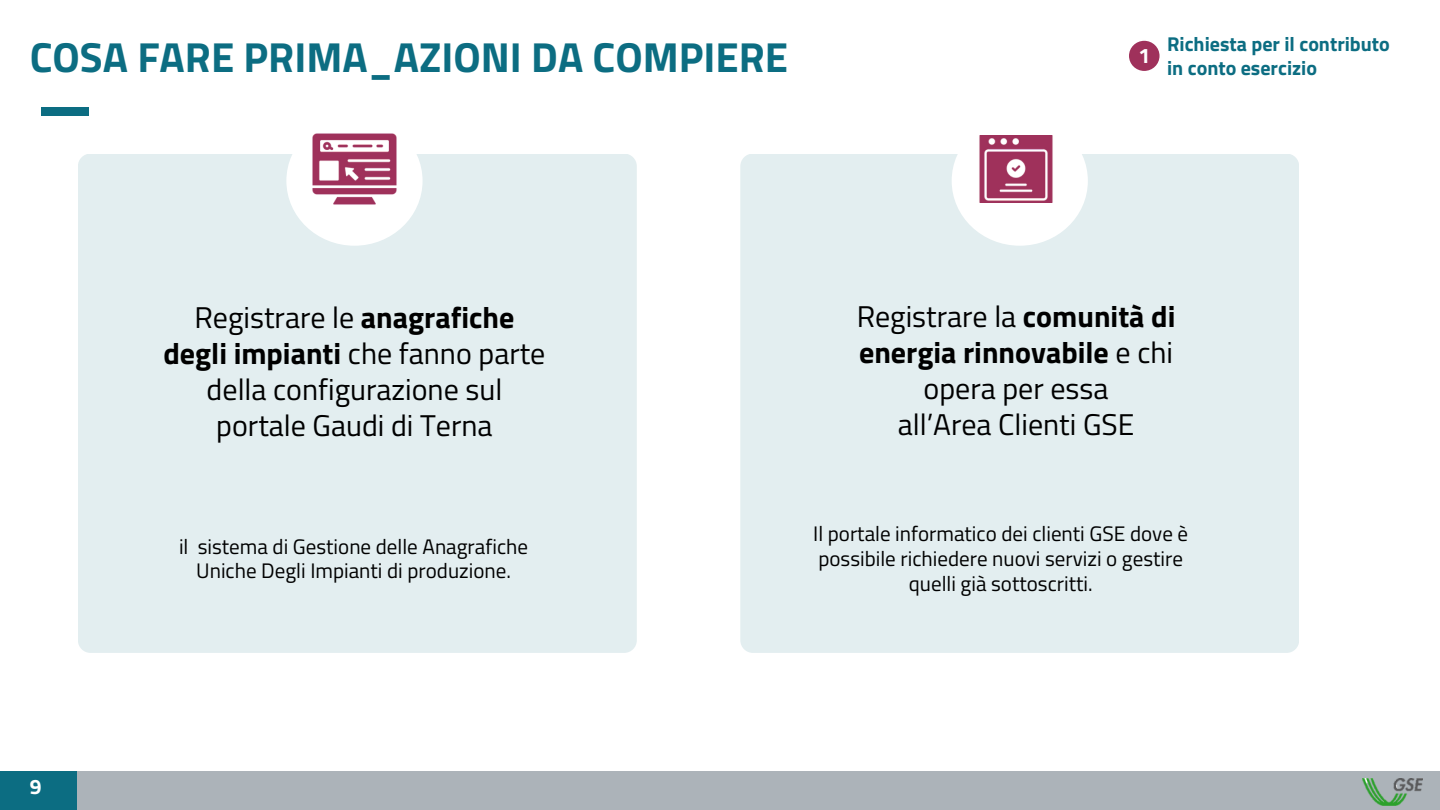
<style>
.page{position:relative;width:1440px;height:810px;background:#fff}
.page>*{position:absolute;margin:0;border:0;box-sizing:border-box;transform-origin:0 0}
.t1{font:700 42px "Titillium Web";color:#0c6d82}
.t2{font:30px/36px "Titillium Web";color:#000;text-align:center}
.t3{font:700 21.1px "Titillium Web";color:#fff}
.t4{font:21px/24.8px "Titillium Web";color:#000;text-align:center}
.t5{font:700 21px "Titillium Web";color:#fff}
.t6{font:700 20px/24px "Titillium Web";color:#0c6d82}
.s1{font-weight:700}
</style>
<div class="page">
<div style="left:0;top:772px;width:1440px;height:38px;background:#acb3b9"></div>
<div style="left:0;top:772px;width:76px;height:38px;background:#0c6d82"></div>
<div style="left:42px;top:107px;width:47px;height:9px;background:#0c6d82"></div>
<img style="left:1363px;top:779px;width:59px;height:27px">
<div style="left:78px;top:154px;width:559px;height:499px;background:#e3eef0;border-radius:13px"></div>
<div style="left:286px;top:116px;width:137px;height:130px;background:#fff;border-radius:50%"></div>
<div style="left:740px;top:154px;width:559px;height:499px;background:#e3eef0;border-radius:13px"></div>
<div style="left:952px;top:116px;width:136px;height:130px;background:#fff;border-radius:50%"></div>
<img style="left:312px;top:133px;width:85px;height:72px">
<img style="left:979px;top:135px;width:74px;height:68px">
<svg style="left:1129px;top:40px;width:31px;height:31px"></svg>
<h2 class="t1" style="left:30px;top:25px;width:760px">COSA FARE PRIMA_AZIONI DA COMPIERE</h2>
<p class="t3" style="left:1138px;top:40px;width:13px">1</p>
<p class="t6" style="left:1167px;top:31px;width:224px">Richiesta per il contributo in conto esercizio</p>
<p class="t2" style="left:163px;top:299px;width:383px">Registrare le <span class="s1">anagrafiche degli impianti</span> che fanno parte della configurazione sul portale Gaudi di Terna</p>
<p class="t2" style="left:857px;top:298px;width:320px">Registrare la <span class="s1">comunità di energia rinnovabile</span> e chi opera per essa<br>all’Area Clienti GSE</p>
<p class="t5" style="left:30px;top:770px;width:13px">9</p>
<h2 class="t4" style="left:179px;top:533px;width:351px">il sistema di Gestione delle Anagrafiche<br>Uniche Degli Impianti di produzione.</h2>
<p class="t4" style="left:813px;top:521px;width:377px">Il portale informatico dei clienti GSE dove è possibile richiedere nuovi servizi o gestire quelli già sottoscritti.</p>
</div>
